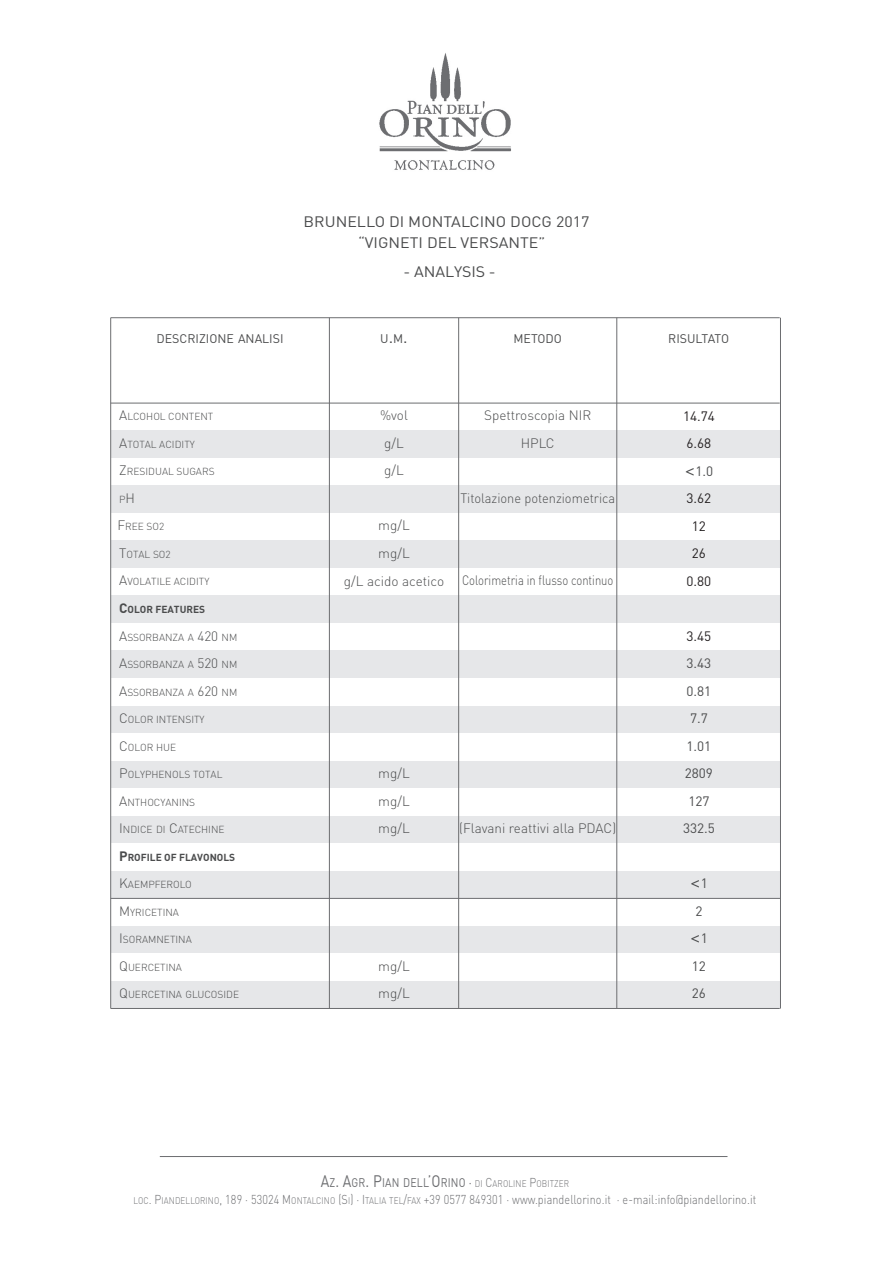
<style>
.page{position:relative;width:893px;height:1263px;background:#fff}
.page>*{position:absolute;margin:0;border:0;box-sizing:border-box;transform-origin:0 0}
.t1{font:15px/21px "DIN";color:#4b4c4d;scale:1.06 1}
.t2{font:300 13.5px "DIN";color:#4b4c4d}
.t3{font:13.5px "DIN";color:#4b4c4d}
.t4{font:300 13.5px "DIN";color:#4b4c4d;scale:.83 1}
.t5{font:300 13.5px "DIN";color:#4b4c4d;scale:.95 1}
.t6{font:13.5px "DIN";color:#231f20}
.t7{font:13.5px "Verdana";color:#4b4c4d}
.t8{font:300 12.75px "DIN";letter-spacing:.01em;color:#6c6d70;scale:.85 1}
.t9{font:12.3px "DIN";color:#4b4c4d}
.t10{font:300 10.2px "DIN";color:#4b4c4d}
.t11{font:700 10.2px "DIN";color:#4b4c4d}
.t12{font:300 9.6px "DIN";color:#6c6d70;scale:.85 1}
.s1{font-size:16.5px}
.s2{font-size:13.5px}
.s3{font-family:"Verdana"}
.s4{font-family:"DIN"}
.s5{font-weight:400;font-size:16.5px}
.s6{font-weight:400;font-size:12.3px}
.s7{font-weight:400;font-size:12.75px}
.s8{font-size:12.75px}
.s9{font-size:9.6px}
</style>
<div class="page">
<img style="left:379px;top:53px;width:132px;height:117px">
<div style="left:111px;top:431px;width:218px;height:27px;background:#e6e7e9"></div>
<div style="left:329px;top:431px;width:130px;height:27px;background:#e6e7e9"></div>
<div style="left:459px;top:431px;width:158px;height:27px;background:#e6e7e9"></div>
<div style="left:617px;top:431px;width:163px;height:27px;background:#e6e7e9"></div>
<div style="left:111px;top:486px;width:218px;height:27px;background:#e6e7e9"></div>
<div style="left:329px;top:486px;width:130px;height:27px;background:#e6e7e9"></div>
<div style="left:459px;top:486px;width:158px;height:27px;background:#e6e7e9"></div>
<div style="left:617px;top:486px;width:163px;height:27px;background:#e6e7e9"></div>
<div style="left:111px;top:541px;width:218px;height:27px;background:#e6e7e9"></div>
<div style="left:329px;top:541px;width:130px;height:27px;background:#e6e7e9"></div>
<div style="left:459px;top:541px;width:158px;height:27px;background:#e6e7e9"></div>
<div style="left:617px;top:541px;width:163px;height:27px;background:#e6e7e9"></div>
<div style="left:111px;top:596px;width:218px;height:27px;background:#e6e7e9"></div>
<div style="left:329px;top:596px;width:130px;height:27px;background:#e6e7e9"></div>
<div style="left:459px;top:596px;width:158px;height:27px;background:#e6e7e9"></div>
<div style="left:617px;top:596px;width:163px;height:27px;background:#e6e7e9"></div>
<div style="left:111px;top:651px;width:218px;height:27px;background:#e6e7e9"></div>
<div style="left:329px;top:651px;width:130px;height:27px;background:#e6e7e9"></div>
<div style="left:459px;top:651px;width:158px;height:27px;background:#e6e7e9"></div>
<div style="left:617px;top:651px;width:163px;height:27px;background:#e6e7e9"></div>
<div style="left:111px;top:706px;width:218px;height:27px;background:#e6e7e9"></div>
<div style="left:329px;top:706px;width:130px;height:27px;background:#e6e7e9"></div>
<div style="left:459px;top:706px;width:158px;height:27px;background:#e6e7e9"></div>
<div style="left:617px;top:706px;width:163px;height:27px;background:#e6e7e9"></div>
<div style="left:111px;top:761px;width:218px;height:27px;background:#e6e7e9"></div>
<div style="left:329px;top:761px;width:130px;height:27px;background:#e6e7e9"></div>
<div style="left:459px;top:761px;width:158px;height:27px;background:#e6e7e9"></div>
<div style="left:617px;top:761px;width:163px;height:27px;background:#e6e7e9"></div>
<div style="left:111px;top:816px;width:218px;height:27px;background:#e6e7e9"></div>
<div style="left:329px;top:816px;width:130px;height:27px;background:#e6e7e9"></div>
<div style="left:459px;top:816px;width:158px;height:27px;background:#e6e7e9"></div>
<div style="left:617px;top:816px;width:163px;height:27px;background:#e6e7e9"></div>
<div style="left:111px;top:871px;width:218px;height:27px;background:#e6e7e9"></div>
<div style="left:329px;top:871px;width:130px;height:27px;background:#e6e7e9"></div>
<div style="left:459px;top:871px;width:158px;height:27px;background:#e6e7e9"></div>
<div style="left:617px;top:871px;width:163px;height:27px;background:#e6e7e9"></div>
<div style="left:111px;top:926px;width:218px;height:27px;background:#e6e7e9"></div>
<div style="left:329px;top:926px;width:130px;height:27px;background:#e6e7e9"></div>
<div style="left:459px;top:926px;width:158px;height:27px;background:#e6e7e9"></div>
<div style="left:617px;top:926px;width:163px;height:27px;background:#e6e7e9"></div>
<div style="left:111px;top:981px;width:218px;height:27px;background:#e6e7e9"></div>
<div style="left:329px;top:981px;width:130px;height:27px;background:#e6e7e9"></div>
<div style="left:459px;top:981px;width:158px;height:27px;background:#e6e7e9"></div>
<div style="left:617px;top:981px;width:163px;height:27px;background:#e6e7e9"></div>
<hr style="left:110px;top:318px;width:1px;height:690px;background:#6c6d70">
<hr style="left:329px;top:318px;width:1px;height:690px;background:#6c6d70">
<hr style="left:458px;top:318px;width:1px;height:690px;background:#6c6d70">
<hr style="left:616px;top:318px;width:1px;height:690px;background:#6c6d70">
<hr style="left:780px;top:318px;width:1px;height:690px;background:#6c6d70">
<hr style="left:111px;top:317px;width:669px;height:1px;background:#6c6d70">
<hr style="left:111px;top:1008px;width:669px;height:1px;background:#6c6d70">
<hr style="left:160px;top:1156px;width:567px;height:1px;background:#6c6d70">
<hr style="left:111px;top:403px;width:669px;height:1px;background:#6c6d70">
<hr style="left:111px;top:898px;width:669px;height:1px;background:#6c6d70">
<h1 class="t1" style="left:358px;top:211px;width:220px;text-indent:-54px">BRUNELLO DI MONTALCINO DOCG 2017 “VIGNETI DEL VERSANTE”</h1>
<h1 class="t1" style="left:403px;top:260px;width:89px">- ANALYSIS -</h1>
<p class="t9" style="left:157px;top:331px;width:129px">DESCRIZIONE ANALISI</p>
<p class="t9" style="left:380px;top:331px;width:29px">U<span class="s1">.</span>M<span class="s1">.</span></p>
<p class="t9" style="left:513px;top:331px;width:50px">METODO</p>
<p class="t9" style="left:668px;top:331px;width:62px">RISULTATO</p>
<p class="t10" style="left:119px;top:410px;width:96px"><span class="s2">A</span>LCOHOL CONTENT</p>
<h2 class="t2" style="left:380px;top:407px;width:29px">%vol</h2>
<h2 class="t2" style="left:484px;top:407px;width:109px">Spettroscopia NIR</h2>
<h2 class="t6" style="left:683px;top:407px;width:33px">14.74</h2>
<p class="t10" style="left:119px;top:438px;width:77px"><span class="s2">A</span>TOTAL ACIDITY</p>
<h2 class="t2" style="left:384px;top:435px;width:21px">g/L</h2>
<h2 class="t2" style="left:521px;top:435px;width:35px">HPLC</h2>
<h2 class="t6" style="left:686px;top:435px;width:26px">6.68</h2>
<p class="t10" style="left:119px;top:465px;width:97px"><span class="s2">Z</span>RESIDUAL SUGARS</p>
<h2 class="t2" style="left:384px;top:462px;width:21px">g/L</h2>
<h2 class="t3" style="left:684px;top:462px;width:30px"><span class="s3">&lt;</span>1.0</h2>
<p class="t10" style="left:119px;top:493px;width:17px">P<span class="s2">H</span></p>
<h2 class="t5" style="left:460px;top:490px;width:164px">Titolazione potenziometrica</h2>
<h2 class="t6" style="left:686px;top:490px;width:26px">3.62</h2>
<p class="t10" style="left:117px;top:520px;width:48px"><span class="s2">F</span>REE SO2</p>
<h2 class="t2" style="left:378px;top:517px;width:33px">mg/L</h2>
<h2 class="t6" style="left:692px;top:517px;width:16px">12</h2>
<p class="t10" style="left:119px;top:548px;width:53px"><span class="s2">T</span>OTAL SO2</p>
<h2 class="t2" style="left:378px;top:545px;width:33px">mg/L</h2>
<h2 class="t6" style="left:692px;top:545px;width:16px">26</h2>
<p class="t10" style="left:119px;top:575px;width:92px"><span class="s2">A</span>VOLATILE ACIDITY</p>
<h2 class="t2" style="left:344px;top:572px;width:102px">g/L acido acetico</h2>
<h2 class="t4" style="left:462px;top:572px;width:184px">Colorimetria in flusso continuo</h2>
<h2 class="t6" style="left:686px;top:572px;width:26px">0.80</h2>
<p class="t11" style="left:119px;top:603px;width:88px"><span class="s2">C</span>OLOR FEATURES</p>
<p class="t10" style="left:119px;top:630px;width:120px"><span class="s2">A</span>SSORBANZA A <span class="s2">420</span> NM</p>
<h2 class="t6" style="left:686px;top:627px;width:26px">3.45</h2>
<p class="t10" style="left:119px;top:658px;width:120px"><span class="s2">A</span>SSORBANZA A <span class="s2">520</span> NM</p>
<h2 class="t3" style="left:686px;top:655px;width:26px">3.43</h2>
<p class="t10" style="left:119px;top:686px;width:120px"><span class="s2">A</span>SSORBANZA A <span class="s2">620</span> NM</p>
<h2 class="t3" style="left:686px;top:682px;width:26px">0.81</h2>
<p class="t10" style="left:119px;top:713px;width:87px"><span class="s2">C</span>OLOR INTENSITY</p>
<h2 class="t3" style="left:690px;top:710px;width:19px">7.7</h2>
<p class="t10" style="left:119px;top:741px;width:59px"><span class="s2">C</span>OLOR HUE</p>
<h2 class="t3" style="left:686px;top:737px;width:26px">1.01</h2>
<p class="t10" style="left:119px;top:768px;width:105px"><span class="s2">P</span>OLYPHENOLS TOTAL</p>
<h2 class="t2" style="left:378px;top:765px;width:33px">mg/L</h2>
<h2 class="t3" style="left:685px;top:765px;width:30px">2809</h2>
<p class="t10" style="left:119px;top:796px;width:78px"><span class="s2">A</span>NTHOCYANINS</p>
<h2 class="t2" style="left:378px;top:792px;width:33px">mg/L</h2>
<h2 class="t3" style="left:688px;top:792px;width:23px">127</h2>
<p class="t10" style="left:119px;top:823px;width:107px"><span class="s2">I</span>NDICE DI <span class="s2">C</span>ATECHINE</p>
<h2 class="t2" style="left:378px;top:820px;width:33px">mg/L</h2>
<h2 class="t2" style="left:459px;top:820px;width:158px">(Flavani reattivi alla PDAC)</h2>
<h2 class="t3" style="left:683px;top:820px;width:33px">332.5</h2>
<p class="t11" style="left:119px;top:850px;width:118px"><span class="s2">P</span>ROFILE OF FLAVONOLS</p>
<p class="t10" style="left:119px;top:878px;width:74px"><span class="s2">K</span>AEMPFEROLO</p>
<h2 class="t7" style="left:690px;top:875px;width:20px">&lt;<span class="s4">1</span></h2>
<p class="t10" style="left:119px;top:906px;width:61px"><span class="s2">M</span>YRICETINA</p>
<h2 class="t3" style="left:695px;top:902px;width:9px">2</h2>
<p class="t10" style="left:119px;top:933px;width:74px"><span class="s2">I</span>SORAMNETINA</p>
<h2 class="t7" style="left:690px;top:930px;width:20px">&lt;<span class="s4">1</span></h2>
<p class="t10" style="left:119px;top:961px;width:64px"><span class="s2">Q</span>UERCETINA</p>
<h2 class="t2" style="left:378px;top:957px;width:33px">mg/L</h2>
<h2 class="t3" style="left:692px;top:957px;width:16px">12</h2>
<p class="t10" style="left:119px;top:988px;width:122px"><span class="s2">Q</span>UERCETINA GLUCOSIDE</p>
<h2 class="t2" style="left:378px;top:985px;width:33px">mg/L</h2>
<h2 class="t3" style="left:692px;top:985px;width:16px">26</h2>
<p class="t12" style="left:321px;top:1177px;width:294px"><span class="s5">A</span><span class="s6">Z</span><span class="s5">. A</span><span class="s6">GR</span><span class="s5">. P</span><span class="s6">IAN DELL</span><span class="s5">’O</span><span class="s6">RINO</span> <span class="s7">·</span> DI <span class="s8">C</span>AROLINE <span class="s8">P</span>OBITZER</p>
<p class="t8" style="left:134px;top:1191px;width:734px"><span class="s9">LOC</span>. P<span class="s9">IANDELLORINO</span>, 189 · 53024 M<span class="s9">ONTALCINO</span> (S<span class="s9">I</span>) · I<span class="s9">TALIA TEL</span>/<span class="s9">FAX</span> +39 0577 849301 · www.piandellorino.it · e-mail:info@piandellorino.it</p>
</div>
